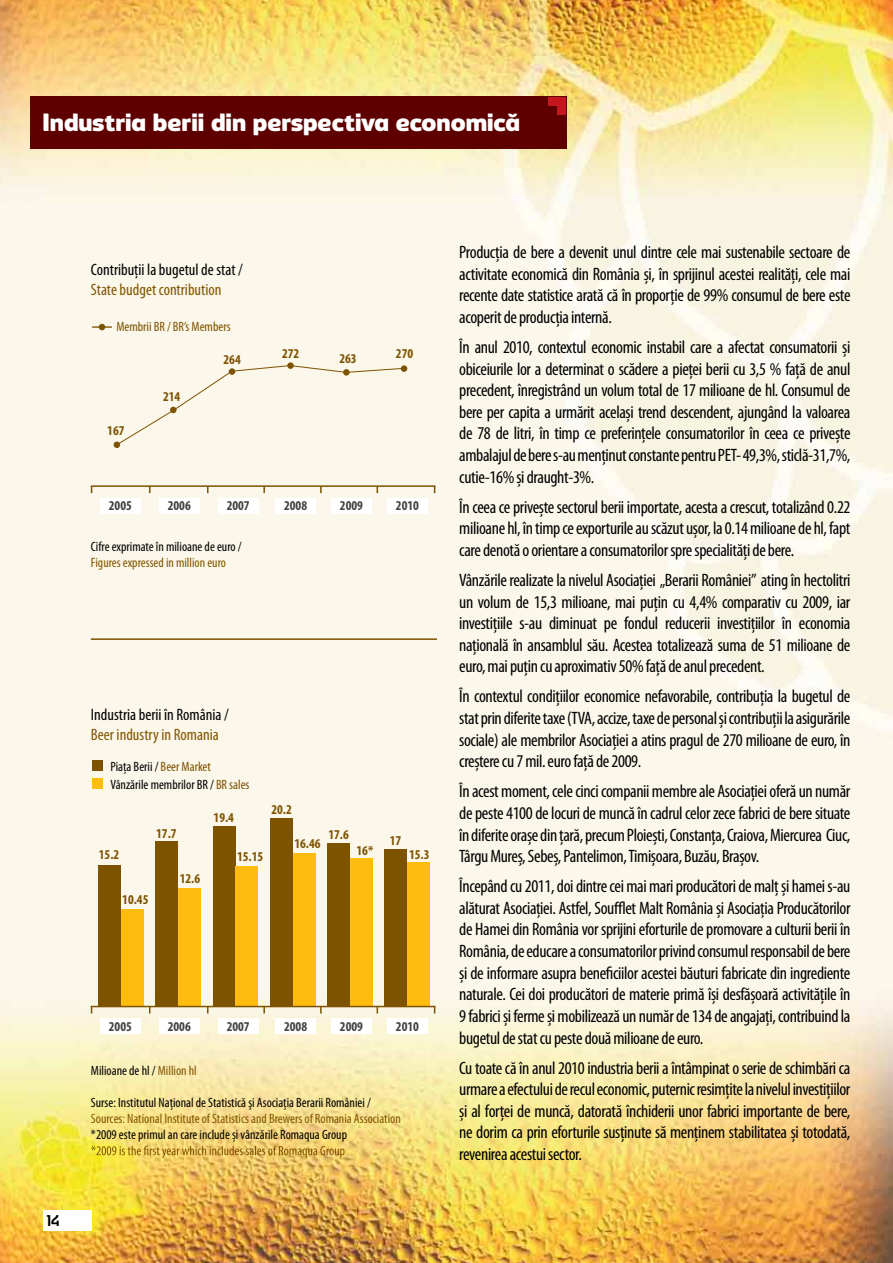
<style>
.page{position:relative;width:893px;height:1263px;background:#fff}
.page>*{position:absolute;margin:0;border:0;box-sizing:border-box;transform-origin:0 0}
.t1{font:900 24px "Carlsberg Sans";color:#fff}
.t2{font:condensed 18px/21.6px "Myriad Pro";letter-spacing:-.02em;color:#000;text-align:justify}
.t3{font:condensed 16.5px "Myriad Pro";color:#000}
.t4{font:condensed 16.5px "Myriad Pro";color:#825600}
.t5{font:700 15px "Carlsberg Sans";color:#000}
.t6{font:condensed 13.5px/17.9px "Myriad Pro";color:#000}
.t7{font:condensed 13.5px "Myriad Pro";color:#825600}
.t8{font:700 condensed 13.5px "Myriad Pro";color:#7e5300}
.t9{font:700 condensed 13.5px "Myriad Pro";color:#414042}
.t10{font:condensed 13.5px "Myriad Pro";color:#7e5300}
.s1{color:#7e5300}
.s2{color:#825600}
</style>
<div class="page">
<img style="left:0;top:0;width:893px;height:1263px">
<div style="left:100px;top:1018px;width:41px;height:16px;background:#fff"></div>
<div style="left:159px;top:1018px;width:41px;height:16px;background:#fff"></div>
<div style="left:218px;top:1018px;width:41px;height:16px;background:#fff"></div>
<div style="left:275px;top:1018px;width:41px;height:16px;background:#fff"></div>
<div style="left:331px;top:1018px;width:41px;height:16px;background:#fff"></div>
<div style="left:387px;top:1018px;width:41px;height:16px;background:#fff"></div>
<div style="left:100px;top:498px;width:41px;height:16px;background:#fff"></div>
<div style="left:159px;top:498px;width:41px;height:16px;background:#fff"></div>
<div style="left:218px;top:498px;width:41px;height:16px;background:#fff"></div>
<div style="left:275px;top:498px;width:41px;height:16px;background:#fff"></div>
<div style="left:331px;top:498px;width:41px;height:16px;background:#fff"></div>
<div style="left:387px;top:498px;width:41px;height:16px;background:#fff"></div>
<svg style="left:91px;top:1146px;width:254px;height:12px;background:#d8b54f"></svg>
<div style="left:92px;top:760px;width:11px;height:11px;background:#7e5300"></div>
<div style="left:92px;top:778px;width:11px;height:11px;background:#febc11"></div>
<div style="left:116px;top:365px;width:289px;height:81px;background:#fbf7eb"></div>
<div style="left:114px;top:441px;width:6px;height:7px;background:#7e5300;border-radius:50%"></div>
<div style="left:170px;top:407px;width:7px;height:6px;background:#7e5300;border-radius:50%"></div>
<div style="left:229px;top:368px;width:6px;height:7px;background:#7e5300;border-radius:50%"></div>
<div style="left:287px;top:362px;width:7px;height:7px;background:#7e5300;border-radius:50%"></div>
<div style="left:401px;top:365px;width:6px;height:7px;background:#7e5300;border-radius:50%"></div>
<div style="left:343px;top:369px;width:7px;height:7px;background:#7e5300;border-radius:50%"></div>
<svg style="left:99px;top:324px;width:6px;height:6px"></svg>
<hr style="left:92px;top:326px;width:20px;height:2px;background:#7e5300">
<div style="left:98px;top:865px;width:23px;height:141px;background:#7e5300"></div>
<div style="left:155px;top:841px;width:23px;height:165px;background:#7e5300"></div>
<div style="left:213px;top:826px;width:23px;height:180px;background:#7e5300"></div>
<div style="left:270px;top:818px;width:23px;height:188px;background:#7e5300"></div>
<div style="left:327px;top:843px;width:23px;height:163px;background:#7e5300"></div>
<div style="left:121px;top:909px;width:23px;height:97px;background:#febc11"></div>
<div style="left:178px;top:888px;width:23px;height:118px;background:#febc11"></div>
<div style="left:236px;top:866px;width:22px;height:140px;background:#febc11"></div>
<div style="left:293px;top:853px;width:23px;height:153px;background:#febc11"></div>
<div style="left:350px;top:858px;width:23px;height:148px;background:#febc11"></div>
<div style="left:384px;top:849px;width:23px;height:157px;background:#7e5300"></div>
<div style="left:407px;top:862px;width:23px;height:144px;background:#febc11"></div>
<hr style="left:91px;top:1006px;width:344px;height:1px;background:#7e5300">
<svg style="left:207px;top:1007px;width:2px;height:6px"></svg>
<svg style="left:263px;top:1007px;width:2px;height:6px"></svg>
<svg style="left:320px;top:1007px;width:2px;height:6px"></svg>
<hr style="left:91px;top:485px;width:344px;height:2px;background:#7e5300">
<svg style="left:207px;top:486px;width:2px;height:7px"></svg>
<svg style="left:263px;top:486px;width:2px;height:7px"></svg>
<svg style="left:320px;top:487px;width:2px;height:6px"></svg>
<hr style="left:91px;top:638px;width:346px;height:2px;background:#7e5300">
<div style="left:30px;top:96px;width:536px;height:53px;background:#5e0000"></div>
<div style="left:557px;top:97px;width:8px;height:9px;background:#c4161c"></div>
<div style="left:548px;top:97px;width:9px;height:9px;background:#c4161c"></div>
<div style="left:557px;top:106px;width:8px;height:9px;background:#c4161c"></div>
<div style="left:43px;top:1210px;width:49px;height:21px;background:#fff"></div>
<h1 class="t1" style="left:43px;top:108px;width:479px">Industria berii din perspectiva economică</h1>
<p class="t5" style="left:46px;top:1211px;width:15px">14</p>
<p class="t3" style="left:91px;top:260px;width:153px">Contribuții la bugetul de stat /</p>
<p class="t4" style="left:91px;top:280px;width:132px">State budget contribution</p>
<p class="t10" style="left:116px;top:318px;width:116px">Membrii BR / BR’s Members</p>
<p class="t8" style="left:107px;top:422px;width:19px">167</p>
<p class="t8" style="left:163px;top:388px;width:19px">214</p>
<p class="t8" style="left:224px;top:351px;width:19px">264</p>
<p class="t8" style="left:282px;top:345px;width:19px">272</p>
<p class="t8" style="left:396px;top:345px;width:19px">270</p>
<p class="t8" style="left:339px;top:350px;width:19px">263</p>
<p class="t9" style="left:109px;top:497px;width:25px">2005</p>
<p class="t9" style="left:168px;top:497px;width:25px">2006</p>
<p class="t9" style="left:227px;top:497px;width:25px">2007</p>
<p class="t9" style="left:284px;top:497px;width:25px">2008</p>
<p class="t9" style="left:340px;top:497px;width:25px">2009</p>
<p class="t9" style="left:396px;top:497px;width:25px">2010</p>
<p class="t6" style="left:91px;top:537px;width:152px">Cifre exprimate în milioane de euro /</p>
<p class="t7" style="left:91px;top:555px;width:137px">Figures expressed in million euro</p>
<p class="t3" style="left:91px;top:704px;width:139px">Industria berii în România /</p>
<p class="t4" style="left:91px;top:724px;width:129px">Beer industry in Romania</p>
<p class="t6" style="left:110px;top:757px;width:141px">Piața Berii / <span class="s1">Beer Market<br></span>Vânzările membrilor BR / <span class="s1">BR sales</span></p>
<p class="t8" style="left:99px;top:846px;width:22px">15.2</p>
<p class="t8" style="left:122px;top:891px;width:28px">10.45</p>
<p class="t8" style="left:156px;top:825px;width:22px">17.7</p>
<p class="t8" style="left:180px;top:870px;width:22px">12.6</p>
<p class="t8" style="left:214px;top:809px;width:22px">19.4</p>
<p class="t8" style="left:237px;top:848px;width:28px">15.15</p>
<p class="t8" style="left:271px;top:801px;width:22px">20.2</p>
<p class="t8" style="left:294px;top:835px;width:28px">16.46</p>
<p class="t8" style="left:328px;top:825px;width:22px">17.6</p>
<p class="t8" style="left:357px;top:842px;width:18px">16*</p>
<p class="t8" style="left:390px;top:832px;width:13px">17</p>
<p class="t8" style="left:409px;top:846px;width:22px">15.3</p>
<p class="t9" style="left:109px;top:1018px;width:25px">2005</p>
<p class="t9" style="left:168px;top:1018px;width:25px">2006</p>
<p class="t9" style="left:227px;top:1018px;width:25px">2007</p>
<p class="t9" style="left:284px;top:1018px;width:25px">2008</p>
<p class="t9" style="left:340px;top:1018px;width:25px">2009</p>
<p class="t9" style="left:396px;top:1018px;width:25px">2010</p>
<p class="t6" style="left:91px;top:1061px;width:107px">Milioane de hl / <span class="s2">Million hl</span></p>
<p class="t6" style="left:91px;top:1093px;width:281px">Surse: Institutul Naţional de Statistică şi Asociaţia Berarii României /</p>
<p class="t7" style="left:91px;top:1110px;width:311px">Sources: National Institute of Statistics and Brewers of Romania Association</p>
<p class="t6" style="left:91px;top:1125px;width:258px">*2009 este primul an care include și vânzările Romaqua Group</p>
<p class="t2" style="left:459px;top:241px;width:393px">Producția de bere a devenit unul dintre cele mai sustenabile sectoare de activitate economică din România și, în sprijinul acestei realități, cele mai recente date statistice arată că în proporție de 99% consumul de bere este acoperit de producția internă.</p>
<p class="t2" style="left:459px;top:336px;width:393px">În anul 2010, contextul economic instabil care a afectat consumatorii și obiceiurile lor a determinat o scădere a pieței berii cu 3,5 % față de anul precedent, înregistrând un volum total de 17 milioane de hl. Consumul de bere per capita a urmărit același trend descendent, ajungând la valoarea de 78 de litri, în timp ce preferințele consumatorilor în ceea ce privește ambalajul de bere s-au menținut constante pentru PET- 49,3%, sticlă-31,7%, cutie-16% și draught-3%.</p>
<p class="t2" style="left:459px;top:496px;width:393px">În ceea ce privește sectorul berii importate, acesta a crescut, totalizând 0.22 milioane hl, în timp ce exporturile au scăzut ușor, la 0.14 milioane de hl, fapt care denotă o orientare a consumatorilor spre specialități de bere.</p>
<p class="t2" style="left:459px;top:569px;width:393px">Vânzările realizate la nivelul Asociației „Berarii României” ating în hectolitri un volum de 15,3 milioane, mai puțin cu 4,4% comparativ cu 2009, iar investițiile s-au diminuat pe fondul reducerii investițiilor în economia națională în ansamblul său. Acestea totalizează suma de 51 milioane de euro, mai puțin cu aproximativ 50% față de anul precedent.</p>
<p class="t2" style="left:459px;top:685px;width:393px">În contextul condițiilor economice nefavorabile, contribuția la bugetul de stat prin diferite taxe (TVA, accize, taxe de personal și contribuții la asigurările sociale) ale membrilor Asociației a atins pragul de 270 milioane de euro, în creștere cu 7 mil. euro față de 2009.</p>
<p class="t2" style="left:459px;top:780px;width:393px">În acest moment, cele cinci companii membre ale Asociației oferă un număr de peste 4100 de locuri de muncă în cadrul celor zece fabrici de bere situate în diferite orașe din țară, precum Ploiești, Constanța, Craiova, Miercurea Ciuc, Târgu Mureș, Sebeș, Pantelimon, Timișoara, Buzău, Brașov.</p>
<p class="t2" style="left:459px;top:875px;width:393px">Începând cu 2011, doi dintre cei mai mari producători de malț și hamei s-au alăturat Asociației. Astfel, Soufflet Malt România și Asociația Producătorilor de Hamei din România vor sprijini eforturile de promovare a culturii berii în România, de educare a consumatorilor privind consumul responsabil de bere și de informare asupra beneficiilor acestei băuturi fabricate din ingrediente naturale. Cei doi producători de materie primă își desfășoară activitățile în 9 fabrici și ferme și mobilizează un număr de 134 de angajați, contribuind la bugetul de stat cu peste două milioane de euro.</p>
<p class="t2" style="left:459px;top:1056px;width:393px">Cu toate că în anul 2010 industria berii a întâmpinat o serie de schimbări ca urmare a efectului de recul economic, puternic resimțite la nivelul investițiilor și al forței de muncă, datorată închiderii unor fabrici importante de bere, ne dorim ca prin eforturile susținute să menținem stabilitatea și totodată, revenirea acestui sector.</p>
</div>
